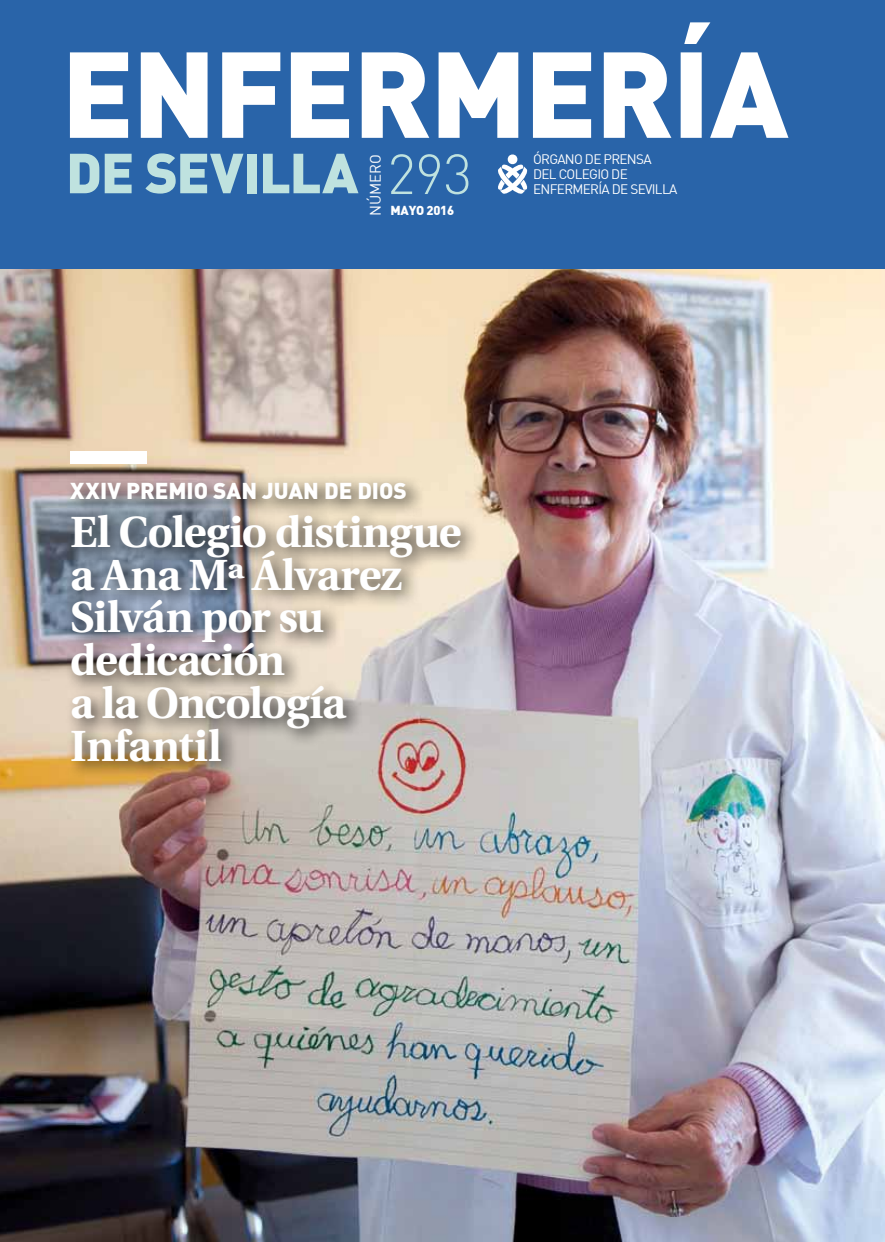
<style>
.page{position:relative;width:885px;height:1242px;background:#fff}
.page>*{position:absolute;margin:0;border:0;box-sizing:border-box;transform-origin:0 0}
.t1{font:900 120px "DIN";letter-spacing:-.02em;color:#fff}
.t2{font:900 55.5px "DIN";letter-spacing:-.025em;color:#bfe2df}
.t3{font:300 55.5px "DIN";color:#bfe2df}
.t4{font:700 43.5px/42.8px "Utopia";letter-spacing:-.01em;color:#fff}
.t5{font:900 22.5px "DIN Alternate";color:#fff}
.t6{font:15px "DIN";color:#fff}
.t7{font:13.5px/15px "DIN";letter-spacing:-.05em;color:#fff}
.t8{font:900 12.75px "DIN";letter-spacing:-.02em;color:#fff}
</style>
<div class="page">
<img style="left:0;top:268px;width:884px;height:974px">
<div style="left:64px;top:474px;width:417px;height:306px;background:#000;opacity:.75"></div>
<div style="left:70px;top:451px;width:77px;height:12px;background:#fff"></div>
<div style="left:0;top:0;width:884px;height:268px;background:#2964a9"></div>
<svg style="left:498px;top:154px;width:30px;height:40px"></svg>
<h1 class="t1" style="left:61px;top:14px;width:728px">ENFERMERÍA</h1>
<p class="t2" style="left:66px;top:136px;width:294px">DE SEVILLA</p>
<p class="t7" style="left:533px;top:151px;width:146px">ÓRGANO DE PRENSA<br>DEL COLEGIO DE<br>ENFERMERÍA DE SEVILLA</p>
<p class="t3" style="left:387px;top:140px;width:86px">293</p>
<p class="t6" style="left:366px;top:216px;width:64px;rotate:-90deg">NÚMERO</p>
<p class="t8" style="left:390px;top:202px;width:65px">MAYO 2016</p>
<p class="t5" style="left:70px;top:476px;width:338px">XXIV PREMIO SAN JUAN DE DIOS</p>
<p class="t4" style="left:70px;top:511px;width:393px">El Colegio distingue a Ana Mª Álvarez<br>Silván por su dedicación<br>a la Oncología<br>Infantil</p>
</div>
